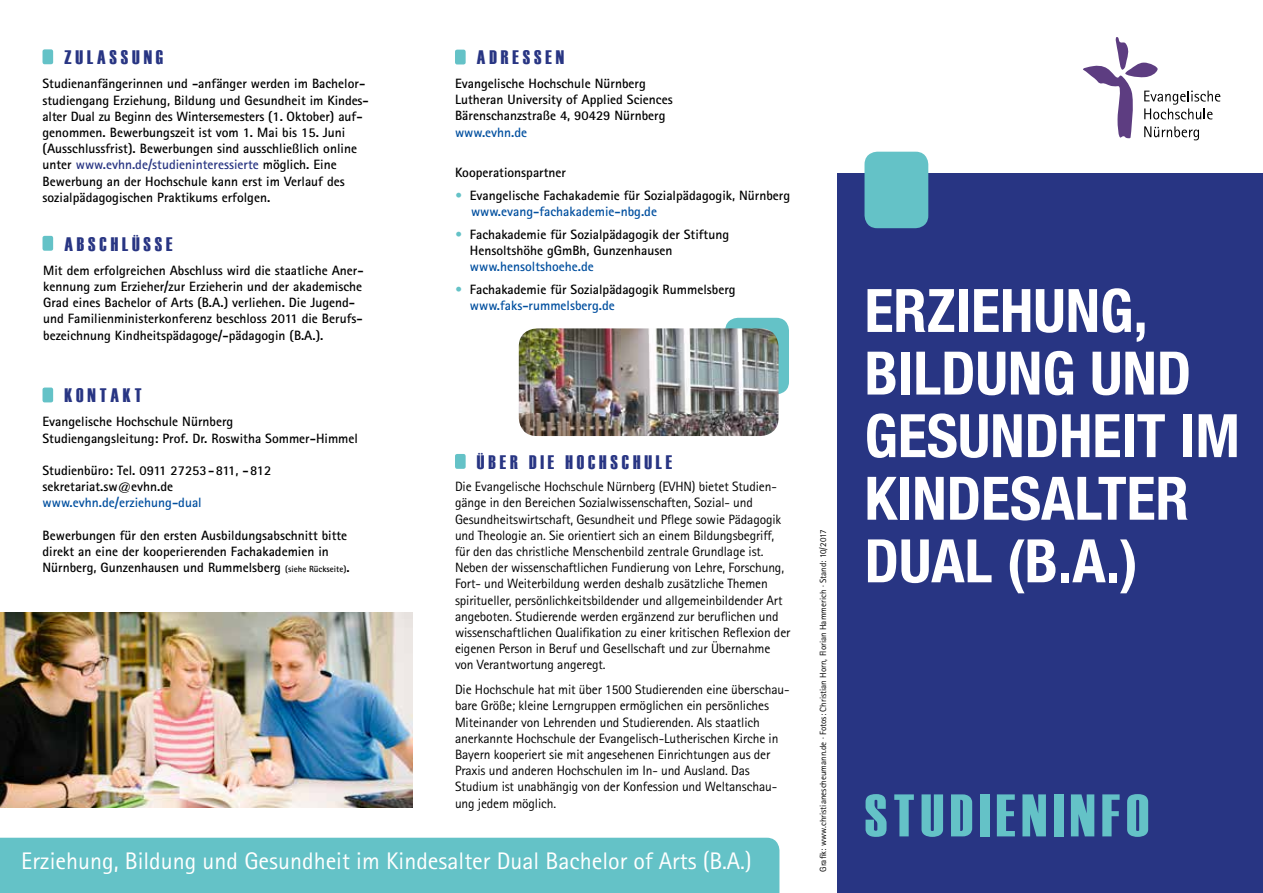
<style>
.page{position:relative;width:1263px;height:893px;background:#fff}
.page>*{position:absolute;margin:0;border:0;box-sizing:border-box;transform-origin:0 0}
.t1{font:700 condensed 60px/62.6px "Helvetica Neue";color:#fff}
.t2{font:60px "Haettenschweiler";letter-spacing:.1em;color:#64c2c7}
.t3{font:24px "AT Rotis Sans Serif";color:#fff}
.t4{font:19.5px "Haettenschweiler";letter-spacing:.2em;color:#283583}
.t5{font:700 13.5px/16.2px "AT Rotis Sans Serif";color:#000}
.t6{font:13.5px/16.2px "Rotis Sans Serif";letter-spacing:-.01em;color:#000}
.t7{font:700 13.5px "AT Rotis Sans Serif";color:#004f9f}
.t8{font:9px "AT Rotis Sans Serif";color:#000}
.s1{color:#283583}
.s2{font-size:9px}
.s3{color:#64c2c7}
.s4{color:#004f9f}
</style>
<div class="page">
<div style="left:0;top:838px;width:779px;height:55px;background:#64c2c7"></div>
<img style="left:0;top:612px;width:412px;height:196px">
<div style="left:455px;top:50px;width:11px;height:14px;background:#64c2c7;border-radius:2px"></div>
<div style="left:455px;top:454px;width:11px;height:15px;background:#64c2c7;border-radius:2px"></div>
<div style="left:43px;top:236px;width:10px;height:15px;background:#64c2c7;border-radius:2px"></div>
<div style="left:725px;top:318px;width:64px;height:76px;background:#64c2c7;border-radius:13px"></div>
<img style="left:519px;top:328px;width:259px;height:108px">
<div style="left:43px;top:388px;width:10px;height:14px;background:#64c2c7;border-radius:2px"></div>
<div style="left:43px;top:49px;width:10px;height:15px;background:#64c2c7;border-radius:2px"></div>
<div style="left:838px;top:174px;width:425px;height:719px;background:#283583"></div>
<div style="left:864px;top:152px;width:64px;height:76px;background:#64c2c7;border-radius:13px"></div>
<svg style="left:1083px;top:37px;width:137px;height:103px"></svg>
<h3 class="t4" style="left:64px;top:46px;width:100px">ZULASSUNG</h3>
<p class="t5" style="left:43px;top:76px;width:328px">Studienanfängerinnen und -anfänger werden im Bachelor&shy;studiengang Erziehung, Bildung und Gesundheit im Kindes&shy;alter Dual zu Beginn des Wintersemesters (1. Oktober) auf&shy;genommen. Bewerbungszeit ist vom 1. Mai bis 15. Juni (Ausschlussfrist). Bewerbungen sind ausschließlich online unter <span class="s1">www.evhn.de/studieninteressierte</span> möglich. Eine Bewerbung an der Hochschule kann erst im Verlauf des sozialpädagogischen Praktikums erfolgen.</p>
<h3 class="t4" style="left:64px;top:233px;width:110px">ABSCHLÜSSE</h3>
<p class="t5" style="left:43px;top:262px;width:322px">Mit dem erfolgreichen Abschluss wird die staatliche Aner&shy;kennung zum Erzieher/zur Erzieherin und der akademische Grad eines Bachelor of Arts (B.A.) verliehen. Die Jugend&shy;und Familienministerkonferenz beschloss 2011 die Berufs&shy;bezeichnung Kindheitspädagoge/-pädagogin (B.A.).</p>
<h3 class="t4" style="left:64px;top:384px;width:79px">KONTAKT</h3>
<p class="t5" style="left:43px;top:413px;width:317px">Evangelische Hochschule Nürnberg<br>Studiengangsleitung: Prof. Dr. Roswitha Sommer-Himmel</p>
<p class="t5" style="left:43px;top:462px;width:230px">Studienbüro: Tel. 0911 27253-811, -812 sekretariat.sw@evhn.de</p>
<p class="t7" style="left:43px;top:494px;width:161px">www.evhn.de/erziehung-dual</p>
<p class="t5" style="left:43px;top:527px;width:309px">Bewerbungen für den ersten Ausbildungsabschnitt bitte direkt an eine der kooperierenden Fachakademien in<br>Nürnberg, Gunzenhausen und Rummelsberg <span class="s2">(siehe Rückseite)</span>.</p>
<h3 class="t4" style="left:477px;top:47px;width:89px">ADRESSEN</h3>
<p class="t5" style="left:455px;top:75px;width:219px">Evangelische Hochschule Nürnberg<br>Lutheran University of Applied Sciences<br>Bärenschanzstraße 4, 90429 Nürnberg</p>
<p class="t7" style="left:455px;top:123px;width:74px">www.evhn.de</p>
<p class="t5" style="left:455px;top:165px;width:112px">Kooperationspartner</p>
<p class="t5" style="left:471px;top:187px;width:321px;text-indent:-16px"><span class="s3">•</span> Evangelische Fachakademie für Sozialpädagogik, Nürnberg <span class="s4">www.evang-fachakademie-nbg.de</span></p>
<p class="t5" style="left:470px;top:226px;width:261px;text-indent:-15px"><span class="s3">•</span> Fachakademie für Sozialpädagogik der Stiftung<br>Hensoltshöhe gGmBh, Gunzenhausen</p>
<p class="t7" style="left:470px;top:258px;width:125px">www.hensoltshoehe.de</p>
<p class="t5" style="left:470px;top:281px;width:267px;text-indent:-15px"><span class="s3">•</span> Fachakademie für Sozialpädagogik Rummelsberg <span class="s4">www.faks-rummelsberg.de</span></p>
<h3 class="t4" style="left:477px;top:451px;width:197px">ÜBER DIE HOCHSCHULE</h3>
<p class="t6" style="left:455px;top:478px;width:337px">Die Evangelische Hochschule Nürnberg (EVHN) bietet Studien&shy;gänge in den Bereichen Sozialwissenschaften, Sozial- und Gesundheitswirtschaft, Gesundheit und Pflege sowie Pädagogik und Theologie an. Sie orientiert sich an einem Bildungsbegriff, für den das christliche Menschenbild zentrale Grundlage ist.<br>Neben der wissenschaftlichen Fundierung von Lehre, Forschung, Fort- und Weiterbildung werden deshalb zusätzliche Themen spiritueller, persönlichkeitsbildender und allgemeinbildender Art angeboten. Studierende werden ergänzend zur beruflichen und wissenschaftlichen Qualifikation zu einer kritischen Reflexion der eigenen Person in Beruf und Gesellschaft und zur Übernahme von Verantwortung angeregt.</p>
<p class="t6" style="left:455px;top:681px;width:336px">Die Hochschule hat mit über 1500 Studierenden eine überschau&shy;bare Größe; kleine Lerngruppen ermöglichen ein persönliches Miteinander von Lehrenden und Studierenden. Als staatlich anerkannte Hochschule der Evangelisch-Lutherischen Kirche in Bayern kooperiert sie mit angesehenen Einrichtungen aus der Praxis und anderen Hochschulen im In- und Ausland. Das Studium ist unabhängig von der Konfession und Weltanschau&shy;ung jedem möglich.</p>
<h2 class="t3" style="left:21px;top:846px;width:732px">Erziehung, Bildung und Gesundheit im Kindesalter Dual Bachelor of Arts (B.A.)</h2>
<p class="t8" style="left:818px;top:872px;width:344px;rotate:-90deg">Grafik: www.christianescheumann.de · Fotos: Christian Horn, Florian Hammerich · Stand: 10/2017</p>
<h1 class="t1" style="left:864px;top:279px;width:377px">ERZIEHUNG,<br>BILDUNG UND<br>GESUNDHEIT IM<br>KINDESALTER<br>DUAL (B.A.)</h1>
<h1 class="t2" style="left:864px;top:781px;width:286px">STUDIENINFO</h1>
</div>
